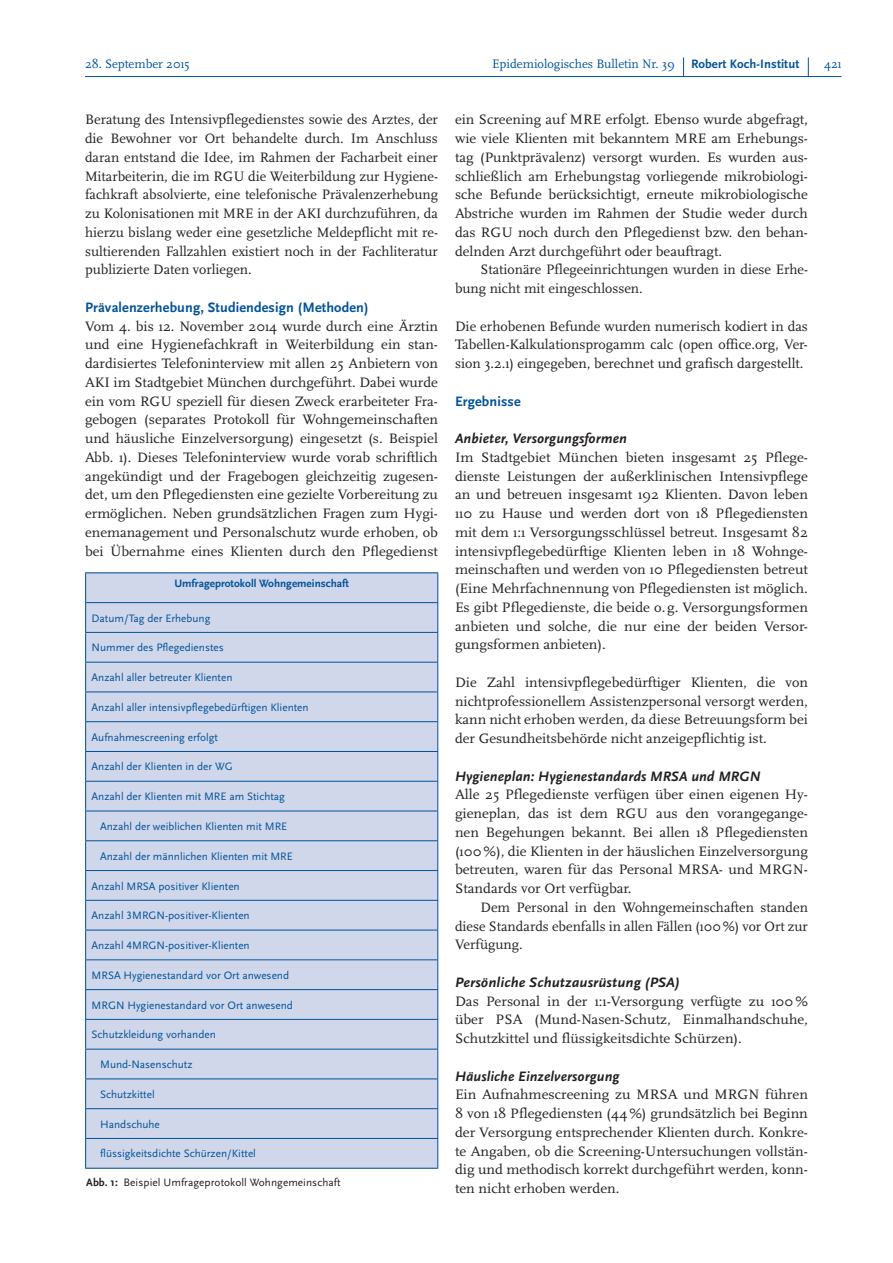
<style>
.page{position:relative;width:893px;height:1263px;background:#fff}
.page>*{position:absolute;margin:0;border:0;box-sizing:border-box;transform-origin:0 0}
.Fließtext{font:14.25px/18.8px "Scala Pro";color:#231f20;text-align:justify}
.Fließtext-2{font:14.25px/18.8px "Scala Pro";color:#231f20;text-align:justify;scale:1.04 1}
.Fließtext_Einzug{font:14.25px/18.8px "Scala Pro";color:#231f20}
.Fließtext_Überschrif{font:italic 700 14.25px "Scala Sans Pro";letter-spacing:.01em;color:#231f20}
.Fließtext_Überschrif-2{font:700 14.25px "Scala Sans Pro";letter-spacing:.01em;color:#01529a}
.Fließtext_Überschrif-3{font:italic 700 14.25px "Scala Sans Pro";letter-spacing:.01em;color:#231f20;scale:1.04 1}
.t1{font:12.75px "Scala Pro";color:#01529a}
.Tab_Zahl{font:11.25px "Scala Sans Pro";color:#01529a}
.Text_klein_schwarz{font:11.25px "Scala Sans Pro";letter-spacing:.005em;color:#231f20}
.Tab_Zahl-2{font:700 11.25px "Scala Sans Pro";color:#01529a}
.s1{font-family:"Scala Sans Pro";font-weight:700}
.s2{font-weight:700}
</style>
<div class="page">
<hr style="left:85px;top:76px;width:756px;height:1px;background:#01529a">
<svg style="left:808px;top:57px;width:1px;height:19px"></svg>
<svg style="left:683px;top:57px;width:1px;height:19px"></svg>
<div style="left:85px;top:572px;width:353px;height:597px;background:#d0d7ea"></div>
<hr style="left:85px;top:572px;width:353px;height:1px;background:#01529a">
<hr style="left:85px;top:602px;width:353px;height:1px;background:#01529a">
<hr style="left:85px;top:632px;width:353px;height:1px;background:#01529a">
<hr style="left:85px;top:662px;width:353px;height:1px;background:#01529a">
<hr style="left:85px;top:691px;width:353px;height:1px;background:#01529a">
<hr style="left:85px;top:721px;width:353px;height:1px;background:#01529a">
<hr style="left:85px;top:751px;width:353px;height:1px;background:#01529a">
<hr style="left:85px;top:781px;width:353px;height:1px;background:#01529a">
<hr style="left:85px;top:811px;width:353px;height:1px;background:#01529a">
<hr style="left:85px;top:840px;width:353px;height:1px;background:#01529a">
<hr style="left:85px;top:870px;width:353px;height:1px;background:#01529a">
<hr style="left:85px;top:900px;width:353px;height:1px;background:#01529a">
<hr style="left:85px;top:930px;width:353px;height:1px;background:#01529a">
<hr style="left:85px;top:959px;width:353px;height:1px;background:#01529a">
<hr style="left:85px;top:989px;width:353px;height:1px;background:#01529a">
<hr style="left:85px;top:1019px;width:353px;height:1px;background:#01529a">
<hr style="left:85px;top:1049px;width:353px;height:1px;background:#01529a">
<hr style="left:85px;top:1078px;width:353px;height:1px;background:#01529a">
<hr style="left:85px;top:1108px;width:353px;height:1px;background:#01529a">
<hr style="left:85px;top:1138px;width:353px;height:1px;background:#01529a">
<svg style="left:85px;top:573px;width:1px;height:595px"></svg>
<svg style="left:437px;top:573px;width:1px;height:595px"></svg>
<hr style="left:85px;top:1168px;width:353px;height:1px;background:#01529a">
<p class="t1" style="left:85px;top:56px;width:106px">28. September 2015</p>
<p class="t1" style="left:492px;top:56px;width:309px">Epidemiologisches Bulletin Nr. 39 <span class="s1">Robert Koch-Institut</span></p>
<p class="t1" style="left:824px;top:56px;width:19px">421</p>
<p class="Fließtext" style="left:85px;top:110px;width:354px">Beratung des Intensivpflegedienstes sowie des Arztes, der die Bewohner vor Ort behandelte durch. Im Anschluss daran entstand die Idee, im Rahmen der Facharbeit einer Mitarbeiterin, die im RGU die Weiterbildung zur Hygiene&shy;fachkraft absolvierte, eine telefonische Prävalenzerhebung zu Kolonisationen mit MRE in der AKI durchzuführen, da hierzu bislang weder eine gesetzliche Meldepflicht mit re&shy;sultierenden Fallzahlen existiert noch in der Fachliteratur publizierte Daten vorliegen.</p>
<p class="Fließtext_Überschrif-2" style="left:85px;top:299px;width:285px">Prävalenzerhebung, Studiendesign (Methoden)</p>
<p class="Fließtext" style="left:85px;top:316px;width:354px">Vom 4. bis 12. November 2014 wurde durch eine Ärztin und eine Hygienefachkraft in Weiterbildung ein stan&shy;dardisiertes Telefoninterview mit allen 25 Anbietern von AKI im Stadtgebiet München durchgeführt. Dabei wurde ein vom RGU speziell für diesen Zweck erarbeiteter Fra&shy;gebogen (separates Protokoll für Wohngemeinschaften und häusliche Einzelversorgung) eingesetzt (s. Beispiel Abb. 1). Dieses Telefoninterview wurde vorab schriftlich angekündigt und der Fragebogen gleichzeitig zugesen&shy;det, um den Pflegediensten eine gezielte Vorbereitung zu ermöglichen. Neben grundsätzlichen Fragen zum Hygi&shy;enemanagement und Personalschutz wurde erhoben, ob bei Übernahme eines Klienten durch den Pflegedienst</p>
<p class="Tab_Zahl-2" style="left:174px;top:577px;width:176px">Umfrageprotokoll Wohngemeinschaft</p>
<p class="Tab_Zahl" style="left:92px;top:611px;width:120px">Datum/Tag der Erhebung</p>
<p class="Tab_Zahl" style="left:92px;top:641px;width:134px">Nummer des Pflegedienstes</p>
<p class="Tab_Zahl" style="left:92px;top:671px;width:142px">Anzahl aller betreuter Klienten</p>
<p class="Tab_Zahl" style="left:92px;top:701px;width:219px">Anzahl aller intensivpflegebedürftigen Klienten</p>
<p class="Tab_Zahl" style="left:92px;top:730px;width:128px">Aufnahmescreening erfolgt</p>
<p class="Tab_Zahl" style="left:92px;top:760px;width:143px">Anzahl der Klienten in der WG</p>
<p class="Tab_Zahl" style="left:92px;top:790px;width:195px">Anzahl der Klienten mit MRE am Stichtag</p>
<p class="Tab_Zahl" style="left:100px;top:820px;width:189px">Anzahl der weiblichen Klienten mit MRE</p>
<p class="Tab_Zahl" style="left:100px;top:849px;width:194px">Anzahl der männlichen Klienten mit MRE</p>
<p class="Tab_Zahl" style="left:92px;top:879px;width:150px">Anzahl MRSA positiver Klienten</p>
<p class="Tab_Zahl" style="left:92px;top:909px;width:160px">Anzahl 3MRGN-positiver-Klienten</p>
<p class="Tab_Zahl" style="left:92px;top:939px;width:160px">Anzahl 4MRGN-positiver-Klienten</p>
<p class="Tab_Zahl" style="left:92px;top:968px;width:199px">MRSA Hygienestandard vor Ort anwesend</p>
<p class="Tab_Zahl" style="left:92px;top:998px;width:203px">MRGN Hygienestandard vor Ort anwesend</p>
<p class="Tab_Zahl" style="left:92px;top:1028px;width:126px">Schutzkleidung vorhanden</p>
<p class="Tab_Zahl" style="left:100px;top:1058px;width:94px">Mund-Nasenschutz</p>
<p class="Tab_Zahl" style="left:100px;top:1088px;width:56px">Schutzkittel</p>
<p class="Tab_Zahl" style="left:100px;top:1117px;width:61px">Handschuhe</p>
<p class="Tab_Zahl" style="left:100px;top:1147px;width:157px">flüssigkeitsdichte Schürzen/Kittel</p>
<p class="Text_klein_schwarz" style="left:86px;top:1175px;width:256px"><span class="s2">Abb. 1:</span> Beispiel Umfrageprotokoll Wohngemeinschaft</p>
<p class="Fließtext" style="left:455px;top:110px;width:354px">ein Screening auf MRE erfolgt. Ebenso wurde abgefragt, wie viele Klienten mit bekanntem MRE am Erhebungs&shy;tag (Punktprävalenz) versorgt wurden. Es wurden aus&shy;schließlich am Erhebungstag vorliegende mikrobiologi&shy;sche Befunde berücksichtigt, erneute mikrobiologische Abstriche wurden im Rahmen der Studie weder durch das RGU noch durch den Pflegedienst bzw. den behan&shy;delnden Arzt durchgeführt oder beauftragt.</p>
<p class="Fließtext_Einzug" style="left:455px;top:260px;width:354px;text-indent:26px">Stationäre Pflegeeinrichtungen wurden in diese Erhe&shy;bung nicht mit eingeschlossen.</p>
<p class="Fließtext" style="left:455px;top:316px;width:354px">Die erhobenen Befunde wurden numerisch kodiert in das Tabellen-Kalkulationsprogamm calc (open office.org, Ver&shy;sion 3.2.1) eingegeben, berechnet und grafisch dargestellt.</p>
<p class="Fließtext_Überschrif-2" style="left:455px;top:393px;width:67px">Ergebnisse</p>
<p class="Fließtext_Überschrif" style="left:455px;top:430px;width:173px">Anbieter, Versorgungsformen</p>
<p class="Fließtext-2" style="left:455px;top:448px;width:341px">Im Stadtgebiet München bieten insgesamt 25 Pflege&shy;dienste Leistungen der außerklinischen Intensivpflege an und betreuen insgesamt 192 Klienten. Davon leben 110 zu Hause und werden dort von 18 Pflegediensten mit dem 1:1 Versorgungsschlüssel betreut. Insgesamt 82 intensivpflegebedürftige Klienten leben in 18 Wohnge&shy;meinschaften und werden von 10 Pflegediensten betreut (Eine Mehrfachnennung von Pflegediensten ist möglich.<br>Es gibt Pflegedienste, die beide o.g. Versorgungsformen anbieten und solche, die nur eine der beiden Versor&shy;gungsformen anbieten).</p>
<p class="Fließtext" style="left:455px;top:673px;width:354px">Die Zahl intensivpflegebedürftiger Klienten, die von nichtprofessionellem Assistenzpersonal versorgt werden, kann nicht erhoben werden, da diese Betreuungsform bei der Gesundheitsbehörde nicht anzeigepflichtig ist.</p>
<p class="Fließtext_Überschrif" style="left:455px;top:767px;width:307px">Hygieneplan: Hygienestandards MRSA und MRGN</p>
<p class="Fließtext-2" style="left:455px;top:785px;width:341px">Alle 25 Pflegedienste verfügen über einen eigenen Hy&shy;gieneplan, das ist dem RGU aus den vorangegange&shy;nen Begehungen bekannt. Bei allen 18 Pflegediensten (100%), die Klienten in der häuslichen Einzelversorgung betreuten, waren für das Personal MRSA- und MRGN-Standards vor Ort verfügbar.</p>
<p class="Fließtext_Einzug" style="left:455px;top:898px;width:354px;text-align:justify;text-indent:26px">Dem Personal in den Wohngemeinschaften standen diese Standards ebenfalls in allen Fällen (100%) vor Ort zur Verfügung.</p>
<p class="Fließtext_Überschrif-3" style="left:455px;top:974px;width:218px">Persönliche Schutzausrüstung (PSA)</p>
<p class="Fließtext-2" style="left:455px;top:991px;width:341px">Das Personal in der 1:1-Versorgung verfügte zu 100% über PSA (Mund-Nasen-Schutz, Einmalhandschuhe, Schutzkittel und flüssigkeitsdichte Schürzen).</p>
<p class="Fließtext_Überschrif" style="left:455px;top:1067px;width:166px">Häusliche Einzelversorgung</p>
<p class="Fließtext-2" style="left:455px;top:1085px;width:341px">Ein Aufnahmescreening zu MRSA und MRGN führen 8 von 18 Pflegediensten (44%) grundsätzlich bei Beginn der Versorgung entsprechender Klienten durch. Konkre&shy;te Angaben, ob die Screening-Untersuchungen vollstän&shy;dig und methodisch korrekt durchgeführt werden, konn&shy;ten nicht erhoben werden.</p>
</div>
